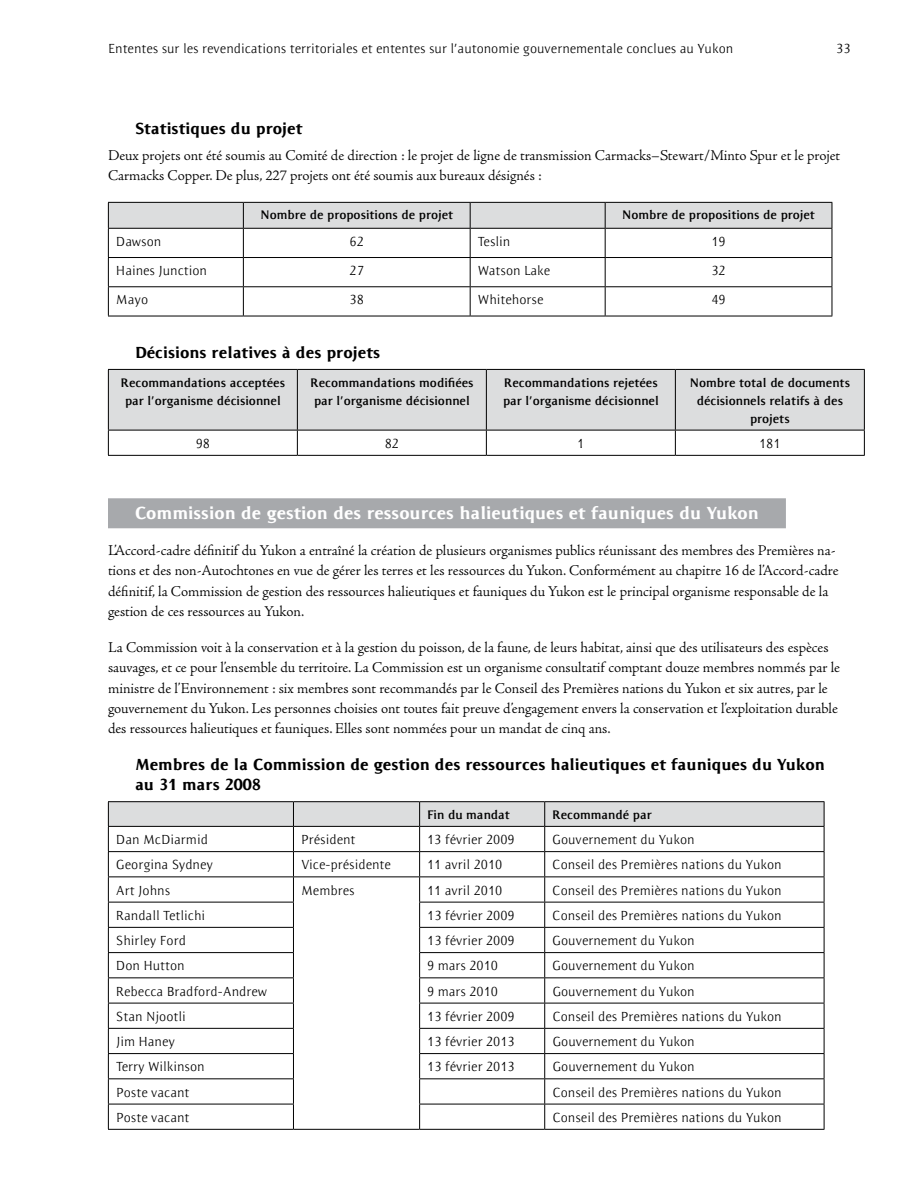
<style>
.page{position:relative;width:918px;height:1188px;background:#fff}
.page>*{position:absolute;margin:0;border:0;box-sizing:border-box;transform-origin:0 0}
.t1{font:900 18px "Resavska Sans ITC";color:#fff}
.t2{font:900 16.5px/20.2px "Resavska Sans ITC";color:#000}
.t3{font:300 15px/20.2px "Adobe Jenson Pro";letter-spacing:-.005em;color:#000}
.t4{font:300 13.5px "Resavska Sans ITC";color:#000}
.t5{font:700 12.75px/18px "Resavska Sans ITC";color:#000;text-align:center}
</style>
<div class="page">
<div style="left:108px;top:498px;width:678px;height:30px;background:#a7a9ac"></div>
<hr style="left:108px;top:316px;width:135px;height:1px;background:#000">
<hr style="left:243px;top:316px;width:227px;height:1px;background:#000">
<hr style="left:470px;top:316px;width:135px;height:1px;background:#000">
<hr style="left:605px;top:316px;width:227px;height:1px;background:#000">
<svg style="left:108px;top:202px;width:725px;height:114px"></svg>
<hr style="left:108px;top:228px;width:135px;height:1px;background:#000">
<div style="left:109px;top:370px;width:755px;height:60px;background:#dcddde"></div>
<hr style="left:297px;top:370px;width:1px;height:60px;background:#000">
<hr style="left:486px;top:370px;width:1px;height:60px;background:#000">
<hr style="left:675px;top:370px;width:1px;height:60px;background:#000">
<svg style="left:297px;top:431px;width:1px;height:24px"></svg>
<svg style="left:486px;top:431px;width:1px;height:24px"></svg>
<svg style="left:675px;top:431px;width:1px;height:24px"></svg>
<hr style="left:108px;top:369px;width:189px;height:1px;background:#000">
<hr style="left:108px;top:370px;width:1px;height:60px;background:#000">
<hr style="left:297px;top:369px;width:189px;height:1px;background:#000">
<hr style="left:486px;top:369px;width:189px;height:1px;background:#000">
<hr style="left:675px;top:369px;width:190px;height:1px;background:#000">
<hr style="left:864px;top:370px;width:1px;height:60px;background:#000">
<hr style="left:108px;top:430px;width:189px;height:1px;background:#000">
<svg style="left:108px;top:430px;width:1px;height:25px"></svg>
<hr style="left:297px;top:430px;width:189px;height:1px;background:#000">
<hr style="left:486px;top:430px;width:189px;height:1px;background:#000">
<hr style="left:675px;top:430px;width:190px;height:1px;background:#000">
<svg style="left:864px;top:430px;width:1px;height:25px"></svg>
<hr style="left:108px;top:455px;width:189px;height:1px;background:#000">
<hr style="left:297px;top:455px;width:189px;height:1px;background:#000">
<hr style="left:486px;top:455px;width:189px;height:1px;background:#000">
<hr style="left:675px;top:455px;width:190px;height:1px;background:#000">
<hr style="left:108px;top:801px;width:185px;height:1px;background:#000">
<hr style="left:293px;top:801px;width:127px;height:1px;background:#000">
<hr style="left:420px;top:801px;width:125px;height:1px;background:#000">
<hr style="left:545px;top:801px;width:279px;height:1px;background:#000">
<svg style="left:108px;top:802px;width:717px;height:327px"></svg>
<hr style="left:108px;top:1129px;width:185px;height:1px;background:#000">
<hr style="left:293px;top:1129px;width:127px;height:1px;background:#000">
<hr style="left:420px;top:1129px;width:125px;height:1px;background:#000">
<hr style="left:545px;top:1129px;width:279px;height:1px;background:#000">
<p class="t4" style="left:108px;top:41px;width:627px">Ententes sur les revendications territoriales et ententes sur l’autonomie gouvernementale conclues au Yukon</p>
<p class="t4" style="left:836px;top:41px;width:16px">33</p>
<p class="t2" style="left:135px;top:118px;width:169px">Statistiques du projet</p>
<p class="t3" style="left:108px;top:145px;width:734px">Deux projets ont été soumis au Comité de direction : le projet de ligne de transmission Carmacks–Stewart/Minto Spur et le projet<br>Carmacks Copper. De plus, 227 projets ont été soumis aux bureaux désignés :</p>
<p class="t5" style="left:260px;top:206px;width:194px">Nombre de propositions de projet</p>
<p class="t5" style="left:622px;top:206px;width:194px">Nombre de propositions de projet</p>
<p class="t4" style="left:116px;top:233px;width:47px">Dawson</p>
<p class="t4" style="left:350px;top:233px;width:16px">62</p>
<p class="t4" style="left:478px;top:233px;width:34px">Teslin</p>
<p class="t4" style="left:711px;top:233px;width:16px">19</p>
<p class="t4" style="left:116px;top:263px;width:93px">Haines Junction</p>
<p class="t4" style="left:350px;top:263px;width:16px">27</p>
<p class="t4" style="left:478px;top:263px;width:74px">Watson Lake</p>
<p class="t4" style="left:711px;top:263px;width:16px">32</p>
<p class="t4" style="left:116px;top:292px;width:34px">Mayo</p>
<p class="t4" style="left:350px;top:292px;width:16px">38</p>
<p class="t4" style="left:478px;top:292px;width:67px">Whitehorse</p>
<p class="t4" style="left:711px;top:292px;width:16px">49</p>
<p class="t2" style="left:135px;top:342px;width:247px">Décisions relatives à des projets</p>
<p class="t5" style="left:121px;top:373px;width:166px">Recommandations acceptées par l’organisme décisionnel</p>
<p class="t5" style="left:310px;top:373px;width:165px">Recommandations modifiées par l’organisme décisionnel</p>
<p class="t5" style="left:503px;top:373px;width:157px;text-align:left">Recommandations rejetées par l’organisme décisionnel</p>
<p class="t5" style="left:690px;top:373px;width:162px">Nombre total de documents décisionnels relatifs à des projets</p>
<p class="t4" style="left:196px;top:435px;width:16px">98</p>
<p class="t4" style="left:385px;top:435px;width:16px">82</p>
<p class="t4" style="left:577px;top:435px;width:9px">1</p>
<p class="t4" style="left:759px;top:435px;width:23px">181</p>
<p class="t1" style="left:135px;top:502px;width:625px">Commission de gestion des ressources halieutiques et fauniques du Yukon</p>
<p class="t3" style="left:108px;top:540px;width:732px">L’Accord-cadre définitif du Yukon a entraîné la création de plusieurs organismes publics réunissant des membres des Premières na&shy;tions et des non-Autochtones en vue de gérer les terres et les ressources du Yukon. Conformément au chapitre 16 de l’Accord-cadre définitif, la Commission de gestion des ressources halieutiques et fauniques du Yukon est le principal organisme responsable de la gestion de ces ressources au Yukon.</p>
<p class="t3" style="left:108px;top:638px;width:733px">La Commission voit à la conservation et à la gestion du poisson, de la faune, de leurs habitat, ainsi que des utilisateurs des espèces sauvages, et ce pour l’ensemble du territoire. La Commission est un organisme consultatif comptant douze membres nommés par le ministre de l’Environnement : six membres sont recommandés par le Conseil des Premières nations du Yukon et six autres, par le gouvernement du Yukon. Les personnes choisies ont toutes fait preuve d’engagement envers la conservation et l’exploitation durable des ressources halieutiques et fauniques. Elles sont nommées pour un mandat de cinq ans.</p>
<p class="t2" style="left:135px;top:754px;width:692px">Membres de la Commission de gestion des ressources halieutiques et fauniques du Yukon au 31 mars 2008</p>
<p class="t5" style="left:427px;top:805px;width:84px">Fin du mandat</p>
<p class="t5" style="left:552px;top:805px;width:101px">Recommandé par</p>
<p class="t4" style="left:116px;top:832px;width:94px">Dan McDiarmid</p>
<p class="t4" style="left:301px;top:832px;width:56px">Président</p>
<p class="t4" style="left:427px;top:832px;width:89px">13 février 2009</p>
<p class="t4" style="left:552px;top:832px;width:144px">Gouvernement du Yukon</p>
<p class="t4" style="left:116px;top:857px;width:99px">Georgina Sydney</p>
<p class="t4" style="left:301px;top:857px;width:91px">Vice-présidente</p>
<p class="t4" style="left:427px;top:857px;width:77px">11 avril 2010</p>
<p class="t4" style="left:552px;top:857px;width:231px">Conseil des Premières nations du Yukon</p>
<p class="t4" style="left:116px;top:882px;width:56px">Art Johns</p>
<p class="t4" style="left:301px;top:882px;width:55px">Membres</p>
<p class="t4" style="left:427px;top:882px;width:77px">11 avril 2010</p>
<p class="t4" style="left:552px;top:882px;width:231px">Conseil des Premières nations du Yukon</p>
<p class="t4" style="left:116px;top:907px;width:91px">Randall Tetlichi</p>
<p class="t4" style="left:427px;top:907px;width:89px">13 février 2009</p>
<p class="t4" style="left:552px;top:907px;width:231px">Conseil des Premières nations du Yukon</p>
<p class="t4" style="left:116px;top:933px;width:71px">Shirley Ford</p>
<p class="t4" style="left:427px;top:933px;width:89px">13 février 2009</p>
<p class="t4" style="left:552px;top:933px;width:144px">Gouvernement du Yukon</p>
<p class="t4" style="left:116px;top:958px;width:70px">Don Hutton</p>
<p class="t4" style="left:427px;top:958px;width:72px">9 mars 2010</p>
<p class="t4" style="left:552px;top:958px;width:144px">Gouvernement du Yukon</p>
<p class="t4" style="left:116px;top:983px;width:153px">Rebecca Bradford-Andrew</p>
<p class="t4" style="left:427px;top:983px;width:72px">9 mars 2010</p>
<p class="t4" style="left:552px;top:983px;width:144px">Gouvernement du Yukon</p>
<p class="t4" style="left:116px;top:1008px;width:71px">Stan Njootli</p>
<p class="t4" style="left:427px;top:1008px;width:89px">13 février 2009</p>
<p class="t4" style="left:552px;top:1008px;width:231px">Conseil des Premières nations du Yukon</p>
<p class="t4" style="left:116px;top:1033px;width:60px">Jim Haney</p>
<p class="t4" style="left:427px;top:1033px;width:89px">13 février 2013</p>
<p class="t4" style="left:552px;top:1033px;width:144px">Gouvernement du Yukon</p>
<p class="t4" style="left:116px;top:1059px;width:90px">Terry Wilkinson</p>
<p class="t4" style="left:427px;top:1059px;width:89px">13 février 2013</p>
<p class="t4" style="left:552px;top:1059px;width:144px">Gouvernement du Yukon</p>
<p class="t4" style="left:116px;top:1084px;width:75px">Poste vacant</p>
<p class="t4" style="left:552px;top:1084px;width:231px">Conseil des Premières nations du Yukon</p>
<p class="t4" style="left:116px;top:1109px;width:75px">Poste vacant</p>
<p class="t4" style="left:552px;top:1109px;width:231px">Conseil des Premières nations du Yukon</p>
</div>
